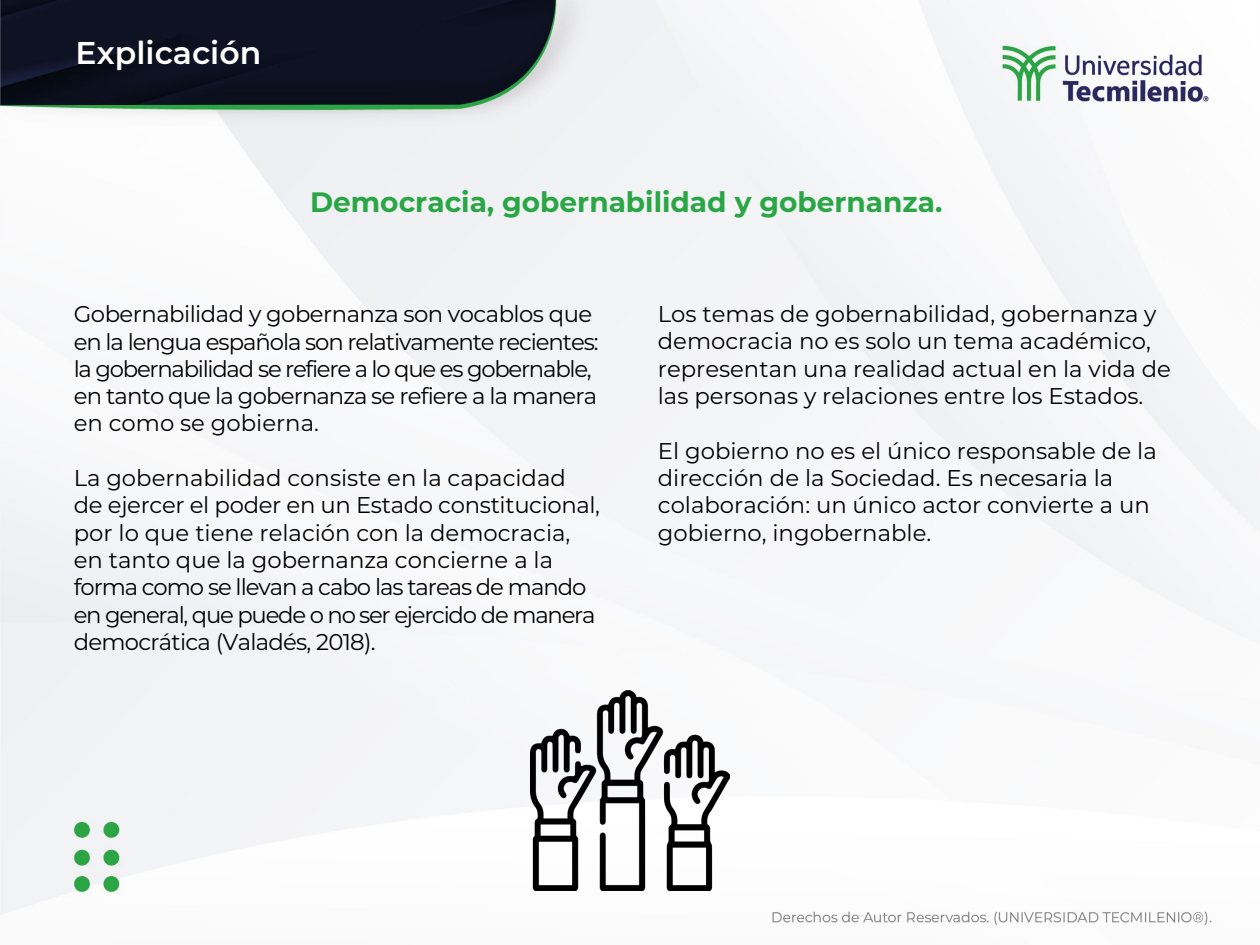
<style>
.page{position:relative;width:1260px;height:945px;background:#fff}
.page>*{position:absolute;margin:0;border:0;box-sizing:border-box;transform-origin:0 0}
.t1{font:600 31.5px "Montserrat";color:#fff}
.t2{font:700 28px "Montserrat";color:#2aa645}
.t3{font:22.75px/27.3px "Montserrat";color:#000}
.t4{font:22.75px/27.3px "Montserrat";letter-spacing:-.04em;color:#000}
</style>
<div class="page">
<img style="left:0;top:0;width:1260px;height:925px">
<img style="left:530px;top:690px;width:200px;height:201px">
<h1 class="t1" style="left:76px;top:31px;width:187px">Explicación</h1>
<p class="t2" style="left:310px;top:182px;width:634px">Democracia, gobernabilidad y gobernanza.</p>
<p class="t4" style="left:74px;top:300px;width:527px">Gobernabilidad y gobernanza son vocablos que en la lengua española son relativamente recientes: la gobernabilidad se refiere a lo que es gobernable, en tanto que la gobernanza se refiere a la manera en como se gobierna.</p>
<p class="t3" style="left:74px;top:464px;width:528px">La gobernabilidad consiste en la capacidad de ejercer el poder en un Estado constitucional, por lo que tiene relación con la democracia, en tanto que la gobernanza concierne a la forma como se llevan a cabo las tareas de mando en general, que puede o no ser ejercido de manera democrática (Valadés, 2018).</p>
<p class="t3" style="left:658px;top:300px;width:515px">Los temas de gobernabilidad, gobernanza y democracia no es solo un tema académico, representan una realidad actual en la vida de las personas y relaciones entre los Estados.</p>
<p class="t3" style="left:658px;top:436px;width:500px">El gobierno no es el único responsable de la dirección de la Sociedad. Es necesaria la colaboración: un único actor convierte a un gobierno, ingobernable.</p>
</div>
